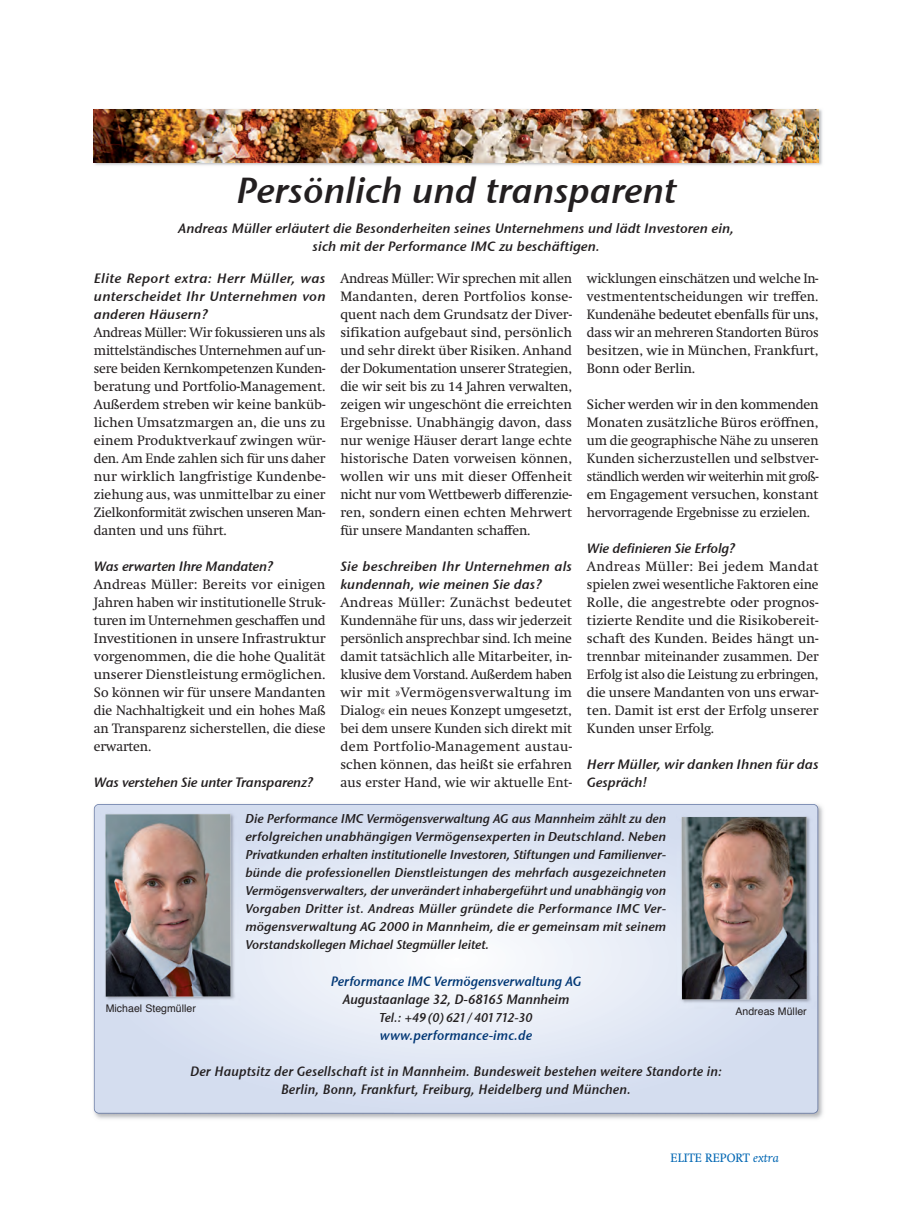
<style>
.page{position:relative;width:919px;height:1217px;background:#fff}
.page>*{position:absolute;margin:0;border:0;box-sizing:border-box;transform-origin:0 0}
.t1{font:36px "Stone Sans Sem ITCTT Semi Ita";color:#231f20}
.t2{font:13.5px/18px "Swift";letter-spacing:-.005em;color:#231f20;text-align:justify}
.t3{font:13.5px/18px "Stone Sans Sem ITCTT Semi Ita";letter-spacing:.005em;color:#231f20}
.t4{font:13.5px/18px "Stone Sans Sem ITCTT Semi Ita";letter-spacing:.005em;color:#231f20;text-align:center;scale:.95 1}
.t5{font:13.5px "Stone Sans Sem ITCTT Semi Ita";color:#013775;scale:.95 1}
.t6{font:12.75px/18px "Stone Sans Sem ITCTT Semi Ita";letter-spacing:-.005em;color:#231f20;text-align:justify}
.t7{font:12.75px "Stone Sans Sem ITCTT Semi Ita";letter-spacing:-.005em;color:#231f20;scale:.95 1}
.t8{font:12px "Swift";color:#0166b3}
.t9{font:10.5px "Helvetica";letter-spacing:.005em;color:#231f20}
.s1{font-style:italic}
</style>
<div class="page">
<img style="left:93px;top:804px;width:730px;height:315px">
<svg style="left:95px;top:804px;width:722px;height:308px;background:#e0e7f4"></svg>
<div style="left:94px;top:803px;width:724px;height:310px;border:2px solid #6377a6;border-radius:5px"></div>
<img style="left:93px;top:109px;width:729px;height:57px">
<img style="left:94px;top:109px;width:724px;height:53px">
<img style="left:100px;top:808px;width:140px;height:197px">
<img style="left:105px;top:814px;width:125px;height:182px">
<img style="left:676px;top:811px;width:140px;height:197px">
<img style="left:681px;top:816px;width:125px;height:183px">
<h1 class="t1" style="left:236px;top:169px;width:441px">Persönlich und transparent</h1>
<p class="t3" style="left:178px;top:219px;width:557px;text-align:center">Andreas Müller erläutert die Besonderheiten seines Unternehmens und lädt Investoren ein, sich mit der Performance IMC zu beschäftigen.</p>
<p class="t3" style="left:94px;top:269px;width:233px;text-align:justify">Elite Report extra: Herr Müller, was unterscheidet Ihr Unternehmen von anderen Häusern?</p>
<p class="t2" style="left:94px;top:323px;width:233px">Andreas Müller: Wir fokussieren uns als mittelständisches Unternehmen auf un&shy;sere beiden Kernkompetenzen Kunden - beratung und Portfolio-Management.<br>Außerdem streben wir keine banküb - lichen Umsatzmargen an, die uns zu einem Produktverkauf zwingen wür&shy;den. Am Ende zahlen sich für uns daher nur wirklich langfristige Kunden be - ziehung aus, was unmittelbar zu einer Zielkonformität zwischen unseren Man - danten und uns führt.</p>
<p class="t3" style="left:94px;top:557px;width:181px">Was erwarten Ihre Mandaten?</p>
<p class="t2" style="left:94px;top:575px;width:233px">Andreas Müller: Bereits vor einigen Jahren haben wir institutionelle Struk&shy;turen im Unternehmen geschaffen und Investitionen in unsere Infrastruktur vorgenommen, die die hohe Qualität unserer Dienstleistung ermöglichen.<br>So können wir für unsere Mandanten die Nachhaltigkeit und ein hohes Maß an Transparenz sicherstellen, die diese erwarten.</p>
<p class="t3" style="left:94px;top:773px;width:221px">Was verstehen Sie unter Transparenz?</p>
<p class="t2" style="left:340px;top:269px;width:233px">Andreas Müller: Wir sprechen mit allen Mandanten, deren Portfolios kon se - quent nach dem Grundsatz der Diver - sifikation aufgebaut sind, persönlich und sehr direkt über Risiken. Anhand der Dokumentation unserer Strategien, die wir seit bis zu 14 Jahren verwalten, zeigen wir ungeschönt die erreichten Ergebnisse. Unabhängig davon, dass nur wenige Häuser derart lange echte historische Daten vor weisen können, wollen wir uns mit dieser Offenheit nicht nur vom Wettbewerb differenzie&shy;ren, sondern einen echten Mehrwert für unsere Man dan ten schaffen.</p>
<p class="t3" style="left:340px;top:557px;width:233px">Sie beschreiben Ihr Unternehmen als kundennah, wie meinen Sie das?</p>
<p class="t2" style="left:340px;top:593px;width:233px">Andreas Müller: Zunächst bedeutet Kun dennähe für uns, dass wir jederzeit persönlich ansprechbar sind. Ich meine damit tatsächlich alle Mitarbeiter, in&shy;klusive dem Vorstand. Außerdem ha ben wir mit »Vermögensverwaltung im Dialog« ein neues Konzept umgesetzt, bei dem unsere Kunden sich direkt mit dem Portfolio-Management austau - sch en kön nen, das heißt sie erfahren aus erster Hand, wie wir aktuelle Ent-</p>
<p class="t2" style="left:587px;top:269px;width:233px">wicklungen einschätzen und welche In - ves t ment ent schei dungen wir treffen.<br>Kundenähe bedeutet ebenfalls für uns, dass wir an meh reren Standorten Büros besitzen, wie in München, Frankfurt, Bonn oder Berlin.</p>
<p class="t2" style="left:587px;top:395px;width:233px">Sicher werden wir in den kommenden Monaten zusätz liche Bü ros er öff nen, um die geogra phi sche Nä he zu unseren Kunden sicherzustellen und selbstver&shy;ständlich werden wir weiterhin mit groß - em Engagement versuchen, konstant hervorragende Er gebnisse zu erzie len.</p>
<p class="t3" style="left:587px;top:539px;width:150px">Wie definieren Sie Erfolg?</p>
<p class="t2" style="left:587px;top:557px;width:233px">Andreas Müller: Bei jedem Mandat spielen zwei wesentliche Faktoren eine Rolle, die angestrebte oder prognos - ti zierte Rendite und die Risikobereit&shy;schaft des Kunden. Beides hängt un&shy;trennbar miteinander zusammen. Der Erfolg ist also die Leistung zu erbringen, die unsere Mandanten von uns erwar - ten. Damit ist erst der Erfolg unserer Kunden unser Erfolg.</p>
<p class="t3" style="left:587px;top:755px;width:233px">Herr Müller, wir danken Ihnen für das<br>Gespräch!</p>
<p class="t6" style="left:245px;top:809px;width:422px">Die Performance IMC Vermögensverwaltung AG aus Mannheim zählt zu den erfolg reichen unabhängigen Vermögensexperten in Deutschland. Neben Privatkunden erhalten institutionelle In vestoren, Stiftungen und Familienver&shy;bünde die professionellen Dienstleistungen des mehrfach ausgezeichneten Vermögensverwalters, der unverändert inhabergeführt und unabhängig von Vorgaben Dritter ist. Andreas Müller gründete die Performance IMC Ver - mögensverwaltung AG 2000 in Mannheim, die er gemeinsam mit seinem Vor standskollegen Michael Stegmüller leitet.</p>
<p class="t5" style="left:331px;top:972px;width:265px">Performance IMC Vermögensverwaltung AG</p>
<p class="t4" style="left:343px;top:989px;width:240px">Augustaanlage 32, D-68165 Mannheim</p>
<p class="t7" style="left:379px;top:1009px;width:162px">Tel.: +49(0)621/ 401712-30</p>
<p class="t5" style="left:380px;top:1026px;width:162px">www.performance-imc.de</p>
<p class="t4" style="left:190px;top:1061px;width:561px">Der Hauptsitz der Gesellschaft ist in Mannheim. Bundesweit bestehen weitere Standorte in:<br>Berlin, Bonn, Frankfurt, Freiburg, Heidelberg und München.</p>
<p class="t9" style="left:106px;top:1003px;width:92px">Michael Stegmüller</p>
<p class="t9" style="left:735px;top:1006px;width:73px">Andreas Müller</p>
<p class="t8" style="left:670px;top:1150px;width:110px">ELITE REPORT <span class="s1">extra</span></p>
</div>
